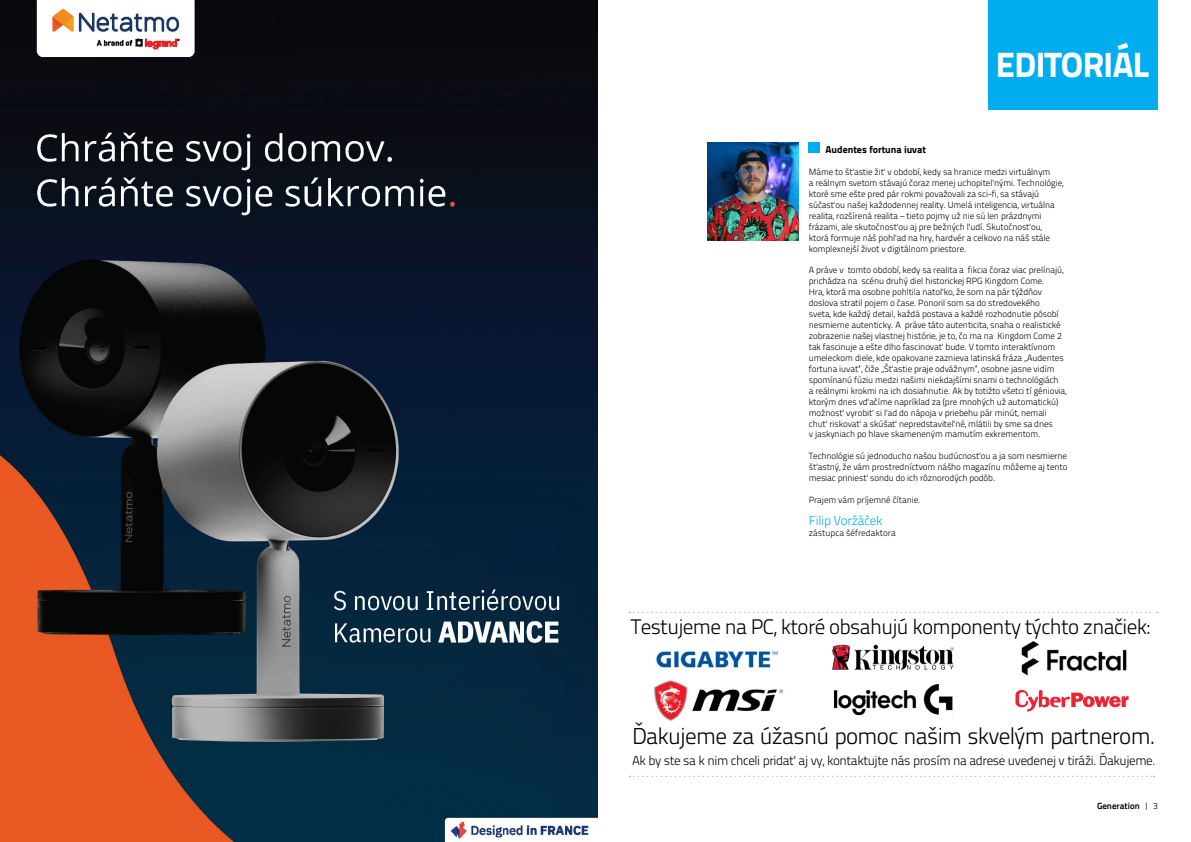
<style>
.page{position:relative;width:1191px;height:842px;background:#fff}
.page>*{position:absolute;margin:0;border:0;box-sizing:border-box;transform-origin:0 0}
.t1{font:800 35px "Titillium Text 22 L";letter-spacing:-.02em;color:#fff}
.t2{font:300 23px "Titillium Text 22 L";letter-spacing:-.03em;color:#000}
.t3{font:300 21px "Titillium Text 22 L";letter-spacing:-.03em;color:#000}
.t4{font:300 13px "Titillium Text 22 L";letter-spacing:-.03em;color:#000}
.t5{font:300 13px "Titillium Text 22 L";letter-spacing:-.02em;color:#00aeef}
.t6{font:800 10px "Titillium Text 22 L";color:#000}
.t7{font:300 9px/10.9px "Titillium Text 22 L";letter-spacing:-.01em;color:#000}
.t8{font:700 9px "Titillium Text 22 L";color:#000}
.s1{font-weight:300}
</style>
<div class="page">
<img style="left:656px;top:651px;width:122px;height:8px">
<svg style="left:629px;top:776px;width:525px;height:1px"></svg>
<svg style="left:629px;top:612px;width:529px;height:1px"></svg>
<div style="left:809px;top:142px;width:11px;height:11px;background:#00aeef"></div>
<img style="left:708px;top:142px;width:90px;height:99px">
<div style="left:988px;top:0;width:170px;height:109px;background:#00aeef"></div>
<img style="left:832px;top:644px;width:122px;height:27px">
<img style="left:834px;top:685px;width:118px;height:30px">
<svg style="left:1015px;top:689px;width:113px;height:22px"></svg>
<img style="left:654px;top:659px;width:129px;height:62px">
<img style="left:1021px;top:641px;width:106px;height:35px">
<img style="left:0;top:0;width:597px;height:842px">
<h1 class="t1" style="left:995px;top:37px;width:156px">EDITORIÁL</h1>
<p class="t6" style="left:825px;top:142px;width:102px">Audentes fortuna iuvat</p>
<p class="t7" style="left:809px;top:166px;width:256px">Máme to šťastie žiť v období, kedy sa hranice medzi virtuálnym<br>a reálnym svetom stávajú čoraz menej uchopiteľnými. Technológie, ktoré sme ešte pred pár rokmi považovali za sci-fi, sa stávajú súčasťou našej každodennej reality. Umelá inteligencia, virtuálna realita, rozšírená realita – tieto pojmy už nie sú len prázdnymi frázami, ale skutočnosťou aj pre bežných ľudí. Skutočnosťou, ktorá formuje náš pohľad na hry, hardvér a celkovo na náš stále komplexnejší život v digitálnom priestore.</p>
<p class="t7" style="left:809px;top:264px;width:259px">A práve v tomto období, kedy sa realita a fikcia čoraz viac prelínajú, prichádza na scénu druhý diel historickej RPG Kingdom Come.<br>Hra, ktorá ma osobne pohltila natoľko, že som na pár týždňov doslova stratil pojem o čase. Ponoril som sa do stredovekého<br>sveta, kde každý detail, každá postava a každé rozhodnutie pôsobí nesmierne autenticky. A práve táto autenticita, snaha o realistické zobrazenie našej vlastnej histórie, je to, čo ma na Kingdom Come 2 tak fascinuje a ešte dlho fascinovať bude. V tomto interaktívnom umeleckom diele, kde opakovane zaznieva latinská fráza „Audentes fortuna iuvat“, čiže „Šťastie praje odvážnym“, osobne jasne vidím spomínanú fúziu medzi našimi niekdajšími snami o technológiách<br>a reálnymi krokmi na ich dosiahnutie. Ak by totižto všetci tí géniovia, ktorým dnes vďačíme napríklad za (pre mnohých už automatickú) možnosť vyrobiť si ľad do nápoja v priebehu pár minút, nemali chuť riskovať a skúšať nepredstaviteľné, mlátili by sme sa dnes<br>v jaskyniach po hlave skameneným mamutím exkrementom.</p>
<p class="t7" style="left:809px;top:450px;width:260px;text-align:justify">Technológie sú jednoducho našou budúcnosťou a ja som nesmierne šťastný, že vám prostredníctvom nášho magazínu môžeme aj tento mesiac priniesť sondu do ich rôznorodých podôb.</p>
<p class="t7" style="left:809px;top:494px;width:113px">Prajem vám príjemné čítanie.</p>
<h3 class="t5" style="left:809px;top:511px;width:75px">Filip Voržáček</h3>
<p class="t7" style="left:809px;top:527px;width:88px">zástupca šéfredaktora</p>
<h3 class="t3" style="left:631px;top:611px;width:520px">Testujeme na PC, ktoré obsahujú komponenty týchto značiek:</h3>
<h2 class="t2" style="left:632px;top:719px;width:525px">Ďakujeme za úžasnú pomoc našim skvelým partnerom.</h2>
<h3 class="t4" style="left:632px;top:751px;width:525px">Ak by ste sa k nim chceli pridať aj vy, kontaktujte nás prosím na adrese uvedenej v tiráži. Ďakujeme.</h3>
<p class="t8" style="left:1097px;top:799px;width:62px">Generation <span class="s1">| 3</span></p>
</div>
